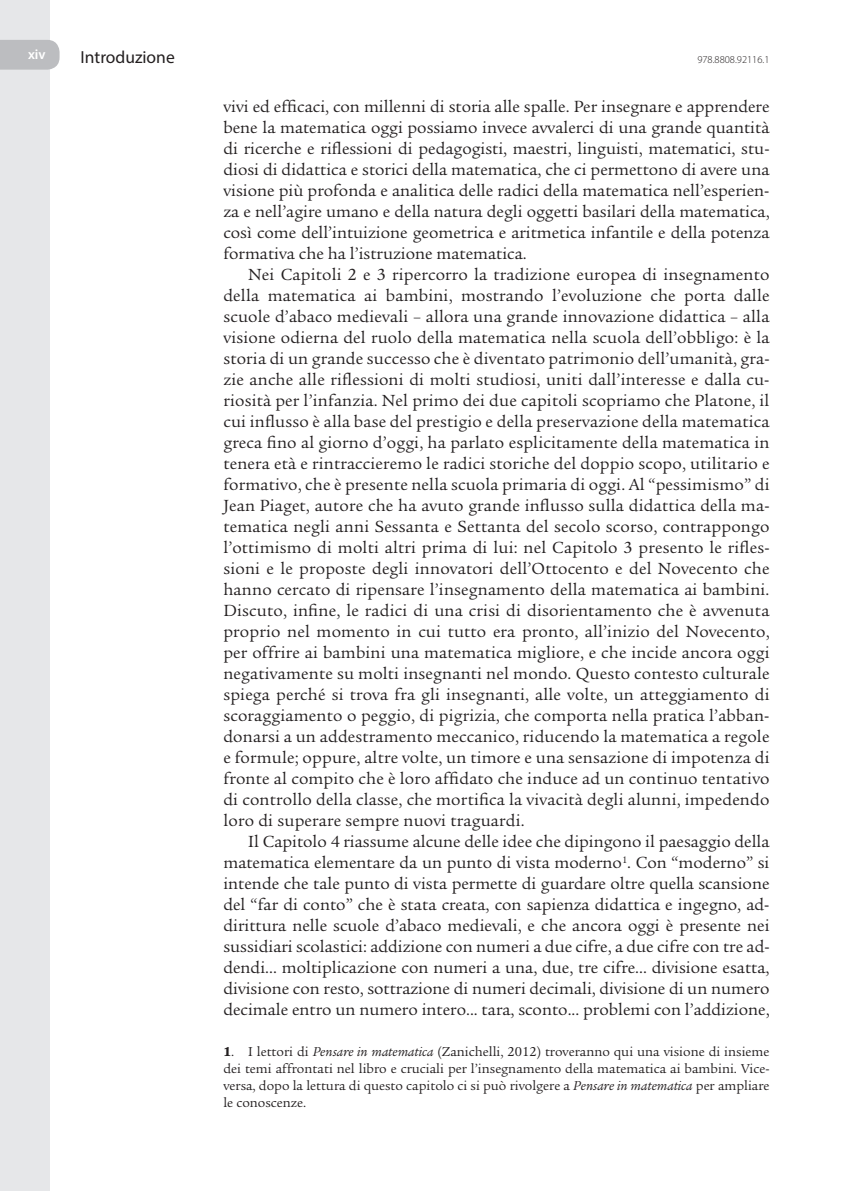
<style>
.page{position:relative;width:844px;height:1191px;background:#fff}
.page>*{position:absolute;margin:0;border:0;box-sizing:border-box;transform-origin:0 0}
.t1{font:17.5px/21px "Legacy Serif";color:#231f20;text-align:justify}
.t2{font:17.5px "Myriad Pro";color:#231f20}
.t3{font:14px/16.8px "Legacy Serif";color:#231f20;text-align:justify}
.t4{font:600 14px "Myriad Pro";color:#fff}
.t5{font:300 10.5px "Myriad Pro";color:#231f20}
.s1{font-weight:900}
.s2{font-style:italic}
</style>
<div class="page">
<div style="left:0;top:0;width:50px;height:1191px;background:#e6e7e9"></div>
<svg style="left:0;top:40px;width:60px;height:30px;background:#bfc0c3"></svg>
<p class="t4" style="left:28px;top:46px;width:19px">xiv</p>
<p class="t2" style="left:80px;top:46px;width:96px">Introduzione</p>
<p class="t5" style="left:697px;top:53px;width:74px">978.8808.92116.1</p>
<p class="t1" style="left:223px;top:96px;width:547px">vivi ed efficaci, con millenni di storia alle spalle. Per insegnare e apprendere bene la matematica oggi possiamo invece avvalerci di una grande quantità di ricerche e riflessioni di pedagogisti, maestri, linguisti, matematici, stu&shy;diosi di didattica e storici della matematica, che ci permettono di avere una visione più profonda e analitica delle radici della matematica nell’esperien&shy;za e nell’agire umano e della natura degli oggetti basilari della matematica, così come dell’intuizione geometrica e aritmetica infantile e della potenza formativa che ha l’istruzione matematica.</p>
<p class="t1" style="left:223px;top:264px;width:547px;text-indent:25px">Nei Capitoli 2 e 3 ripercorro la tradizione europea di insegnamento della matematica ai bambini, mostrando l’evoluzione che porta dalle scuole d’abaco medievali – allora una grande innovazione didattica – alla visione odierna del ruolo della matematica nella scuola dell’obbligo: è la storia di un grande successo che è diventato patrimonio dell’umanità, gra&shy;zie anche alle riflessioni di molti studiosi, uniti dall’interesse e dalla cu&shy;riosità per l’infanzia. Nel primo dei due capitoli scopriamo che Platone, il cui influsso è alla base del prestigio e della preservazione della matematica greca fino al giorno d’oggi, ha parlato esplicitamente della matematica in tenera età e rintraccieremo le radici storiche del doppio scopo, utilitario e formativo, che è presente nella scuola primaria di oggi. Al “pessimismo” di Jean Piaget, autore che ha avuto grande influsso sulla didattica della ma&shy;tematica negli anni Sessanta e Settanta del secolo scorso, contrappongo l’ottimismo di molti altri prima di lui: nel Capitolo 3 presento le rifles&shy;sioni e le proposte degli innovatori dell’Ottocento e del Novecento che hanno cercato di ripensare l’insegnamento della matematica ai bambini.<br>Discuto, infine, le radici di una crisi di disorientamento che è avvenuta proprio nel momento in cui tutto era pronto, all’inizio del Novecento, per offrire ai bambini una matematica migliore, e che incide ancora oggi negativamente su molti insegnanti nel mondo. Questo contesto culturale spiega perché si trova fra gli insegnanti, alle volte, un atteggiamento di scoraggiamento o peggio, di pigrizia, che comporta nella pratica l’abban&shy;donarsi a un addestramento meccanico, riducendo la matematica a regole e formule; oppure, altre volte, un timore e una sensazione di impotenza di fronte al compito che è loro affidato che induce ad un continuo tentativo di controllo della classe, che mortifica la vivacità degli alunni, impedendo loro di superare sempre nuovi traguardi.</p>
<p class="t1" style="left:223px;top:831px;width:547px;text-indent:25px">Il Capitolo 4 riassume alcune delle idee che dipingono il paesaggio della matematica elementare da un punto di vista moderno<sup>1</sup>. Con “moderno” si intende che tale punto di vista permette di guardare oltre quella scansione del “far di conto” che è stata creata, con sapienza didattica e ingegno, ad&shy;dirittura nelle scuole d’abaco medievali, e che ancora oggi è presente nei sussidiari scolastici: addizione con numeri a due cifre, a due cifre con tre ad&shy;dendi... moltiplicazione con numeri a una, due, tre cifre... divisione esatta, divisione con resto, sottrazione di numeri decimali, divisione di un numero decimale entro un numero intero... tara, sconto... problemi con l’addizione,</p>
<p class="t3" style="left:223px;top:1043px;width:547px"><span class="s1">1</span>. I lettori di <span class="s2">Pensare in matematica</span> (Zanichelli, 2012) troveranno qui una visione di insieme dei temi affrontati nel libro e cruciali per l’insegnamento della matematica ai bambini. Vice&shy;versa, dopo la lettura di questo capitolo ci si può rivolgere a <span class="s2">Pensare in matematica</span> per ampliare le conoscenze.</p>
</div>
